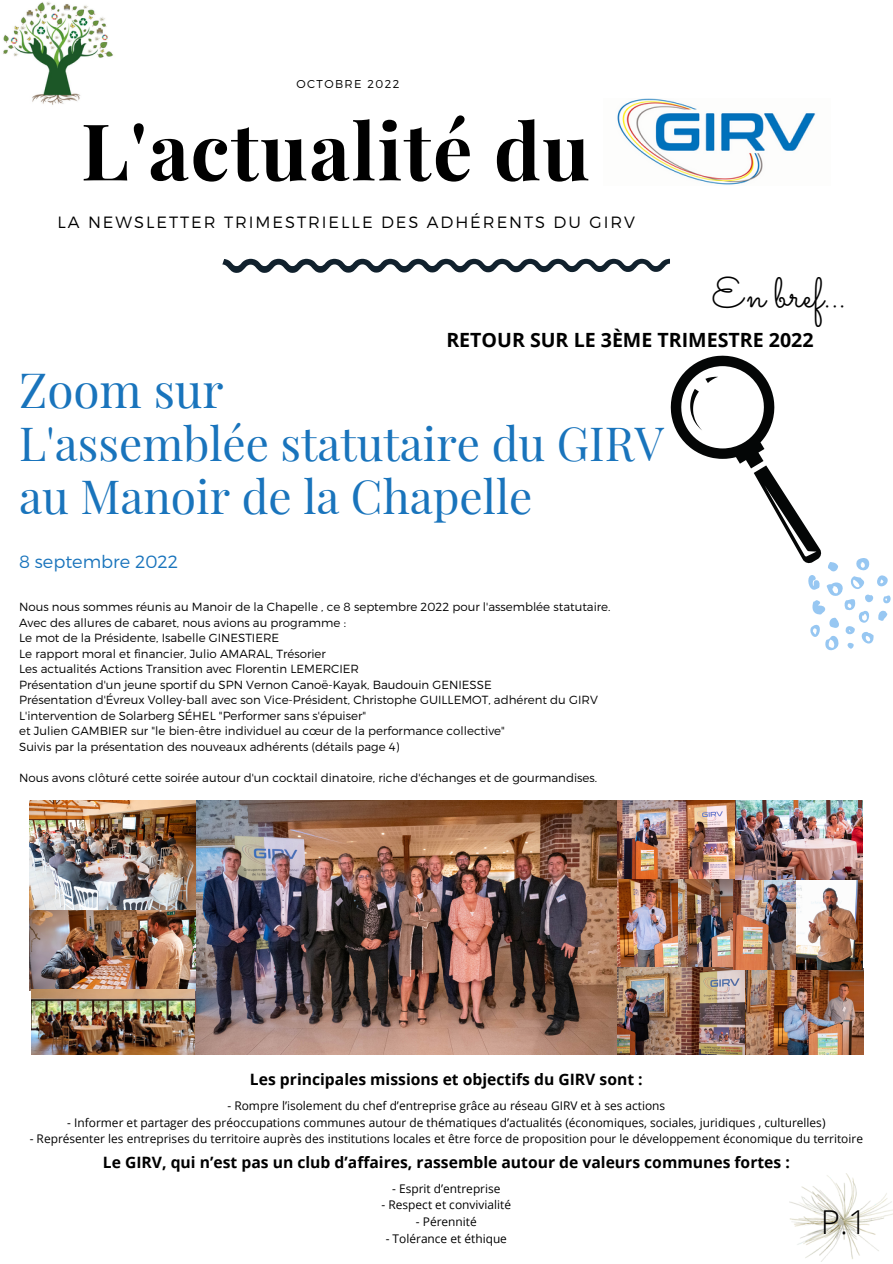
<style>
.page{position:relative;width:893px;height:1264px;background:#fff}
.page>*{position:absolute;margin:0;border:0;box-sizing:border-box;transform-origin:0 0}
.t1{font:700 78.3px "Playfair Display";letter-spacing:.02em;color:#000}
.t2{font:47.55px "Playfair Display";color:#1974bc}
.t3{font:46.05px/52.8px "Playfair Display";color:#1974bc}
.t4{font:42.15px "Sacramento";color:#000}
.t5{font:300 33px "Open Sans";color:#000}
.t6{font:700 19.65px "Open Sans";color:#000}
.t7{font:300 17.7px "Montserrat";color:#1974bc}
.t8{font:300 16.35px "Montserrat";letter-spacing:.12em;color:#000}
.t9{font:700 15.6px "Open Sans";color:#000}
.t10{font:300 11.85px/15.6px "Montserrat";color:#000}
.t11{font:11.85px "Open Sans";color:#000}
.t12{font:300 11.4px "Montserrat";letter-spacing:.12em;color:#000}
</style>
<div class="page">
<svg style="left:222px;top:259px;width:448px;height:14px"></svg>
<svg style="left:670px;top:355px;width:221px;height:295px"></svg>
<img style="left:3px;top:2px;width:110px;height:103px">
<img style="left:789px;top:1173px;width:103px;height:88px">
<img style="left:617px;top:98px;width:199px;height:87px">
<img style="left:194px;top:800px;width:423px;height:254px">
<img style="left:30px;top:800px;width:165px;height:190px">
<img style="left:32px;top:989px;width:162px;height:65px">
<img style="left:617px;top:800px;width:245px;height:79px">
<img style="left:617px;top:879px;width:61px;height:88px">
<img style="left:678px;top:879px;width:55px;height:88px">
<img style="left:617px;top:967px;width:246px;height:87px">
<img style="left:733px;top:879px;width:129px;height:90px">
<p class="t12" style="left:296px;top:76px;width:104px">OCTOBRE 2022</p>
<h1 class="t1" style="left:81px;top:96px;width:510px">L'actualité du</h1>
<h3 class="t8" style="left:58px;top:211px;width:579px">LA NEWSLETTER TRIMESTRIELLE DES ADHÉRENTS DU GIRV</h3>
<h3 class="t4" style="left:711px;top:268px;width:136px">En bref...</h3>
<h3 class="t6" style="left:446px;top:325px;width:369px">RETOUR SUR LE 3ÈME TRIMESTRE 2022</h3>
<h2 class="t2" style="left:19px;top:357px;width:206px">Zoom sur</h2>
<h3 class="t3" style="left:19px;top:416px;width:646px">L'assemblée statutaire du GIRV au Manoir de la Chapelle</h3>
<h3 class="t7" style="left:19px;top:550px;width:160px">8 septembre 2022</h3>
<p class="t10" style="left:19px;top:598px;width:593px">Nous nous sommes réunis au Manoir de la Chapelle , ce 8 septembre 2022 pour l'assemblée statutaire.<br>Avec des allures de cabaret, nous avions au programme :<br>Le mot de la Présidente, Isabelle GINESTIERE<br>Le rapport moral et financier, Julio AMARAL, Trésorier<br>Les actualités Actions Transition avec Florentin LEMERCIER<br>Présentation d'un jeune sportif du SPN Vernon Canoë-Kayak, Baudouin GENIESSE<br>Présentation d'Évreux Volley-ball avec son Vice-Président, Christophe GUILLEMOT, adhérent du GIRV L'intervention de Solarberg SÉHEL "Performer sans s'épuiser"<br>et Julien GAMBIER sur "le bien-être individuel au cœur de la performance collective"<br>Suivis par la présentation des nouveaux adhérents (détails page 4)</p>
<p class="t10" style="left:19px;top:769px;width:579px">Nous avons clôturé cette soirée autour d'un cocktail dinatoire, riche d'échanges et de gourmandises.</p>
<h3 class="t9" style="left:250px;top:1068px;width:394px">Les principales missions et objectifs du GIRV sont :</h3>
<p class="t11" style="left:227px;top:1097px;width:439px">- Rompre l’isolement du chef d’entreprise grâce au réseau GIRV et à ses actions</p>
<p class="t11" style="left:67px;top:1114px;width:759px">- Informer et partager des préoccupations communes autour de thématiques d’actualités (économiques, sociales, juridiques , culturelles)</p>
<p class="t11" style="left:30px;top:1130px;width:834px">- Représenter les entreprises du territoire auprès des institutions locales et être force de proposition pour le développement économique du territoire</p>
<h3 class="t9" style="left:103px;top:1151px;width:688px">Le GIRV, qui n’est pas un club d’affaires, rassemble autour de valeurs communes fortes :</h3>
<p class="t11" style="left:392px;top:1180px;width:110px">- Esprit d’entreprise</p>
<p class="t11" style="left:381px;top:1196px;width:131px">- Respect et convivialité</p>
<p class="t11" style="left:416px;top:1213px;width:62px">- Pérennité</p>
<p class="t11" style="left:385px;top:1229px;width:123px">- Tolérance et éthique</p>
<h3 class="t5" style="left:820px;top:1198px;width:47px">P.1</h3>
</div>
